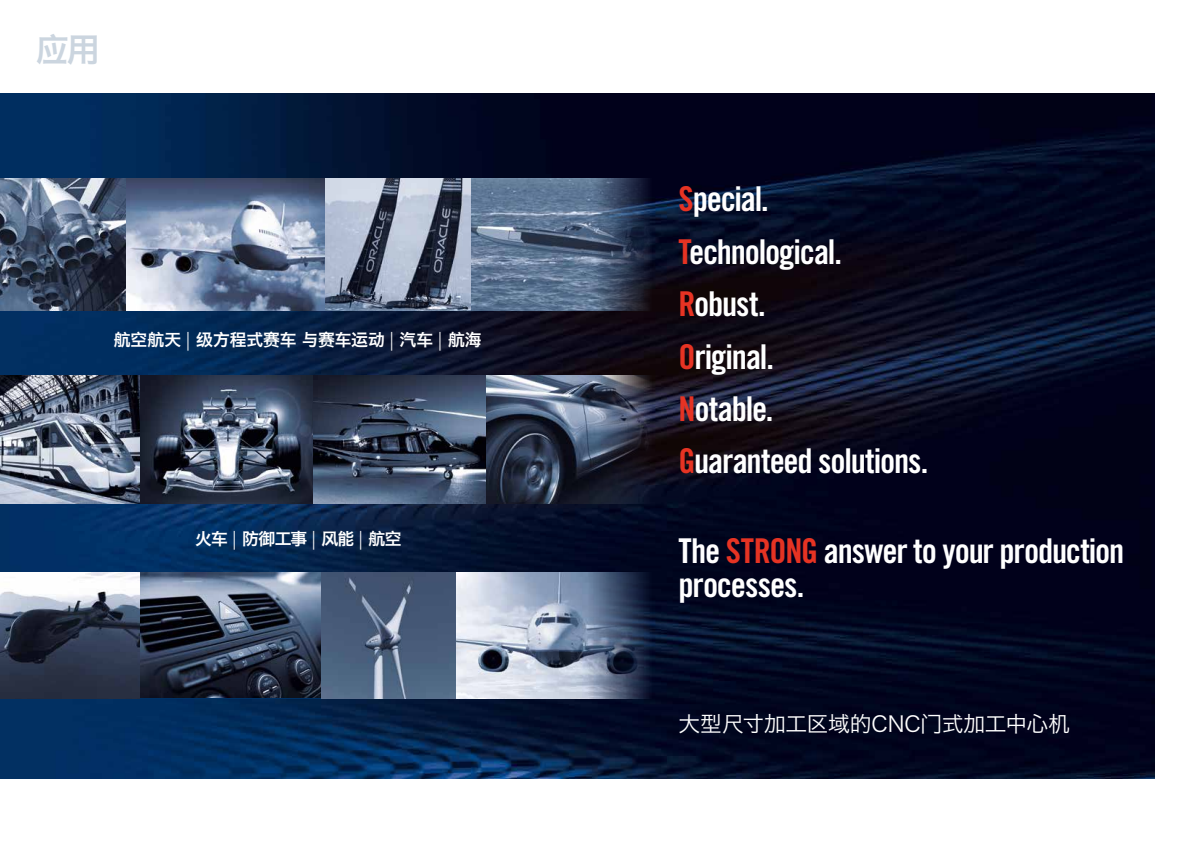
<style>
.page{position:relative;width:1191px;height:842px;background:#fff}
.page>*{position:absolute;margin:0;border:0;box-sizing:border-box;transform-origin:0 0}
.t1{font:34.2px/52.4px "Trade Gothic LT Std Bd Cn 20";letter-spacing:-.035em;color:#fff}
.t2{font:33.1px "Hiragino Sans GB W6";color:#cbd5df}
.t3{font:21.7px "Hiragino Sans GB W3";letter-spacing:-.01em;color:#fff}
.t4{font:16.8px "Hiragino Sans GB W6";letter-spacing:-.015em;color:#fff}
.t5{font:16.8px "Hiragino Sans GB W6";letter-spacing:-.04em;color:#fff}
.s1{font-family:"Trade Gothic LT Std Cn 18 Obl"}
.s2{color:#e63323}
</style>
<div class="page">
<img style="left:0;top:94px;width:1154px;height:685px">
<img style="left:140px;top:573px;width:182px;height:124px">
<img style="left:322px;top:573px;width:329px;height:126px">
<img style="left:0;top:376px;width:486px;height:127px">
<svg style="left:486px;top:376px;width:165px;height:127px"></svg>
<img style="left:0;top:573px;width:140px;height:126px">
<img style="left:0;top:179px;width:651px;height:131px">
<p class="t2" style="left:36px;top:28px;width:65px">应用</p>
<p class="t4" style="left:114px;top:328px;width:369px">航空航天<span class="s1">|</span> 级方程式赛车 与赛车运动<span class="s1">|</span> 汽车<span class="s1">|</span> 航海</p>
<p class="t5" style="left:195px;top:527px;width:208px">火车<span class="s1">|</span> 防御工事<span class="s1">|</span> 风能<span class="s1">|</span> 航空</p>
<p class="t1" style="left:678px;top:172px;width:251px"><span class="s2">S</span>pecial.<br><span class="s2">T</span>echnological.<br><span class="s2">R</span>obust.<br><span class="s2">O</span>riginal.<br><span class="s2">N</span>otable.<br><span class="s2">G</span>uaranteed solutions.</p>
<p class="t1" style="left:678px;top:533px;width:447px;line-height:34px">The <span class="s2">STRONG</span> answer to your production processes.</p>
<p class="t3" style="left:678px;top:711px;width:393px">大型尺寸加工区域的CNC门式加工中心机</p>
</div>
